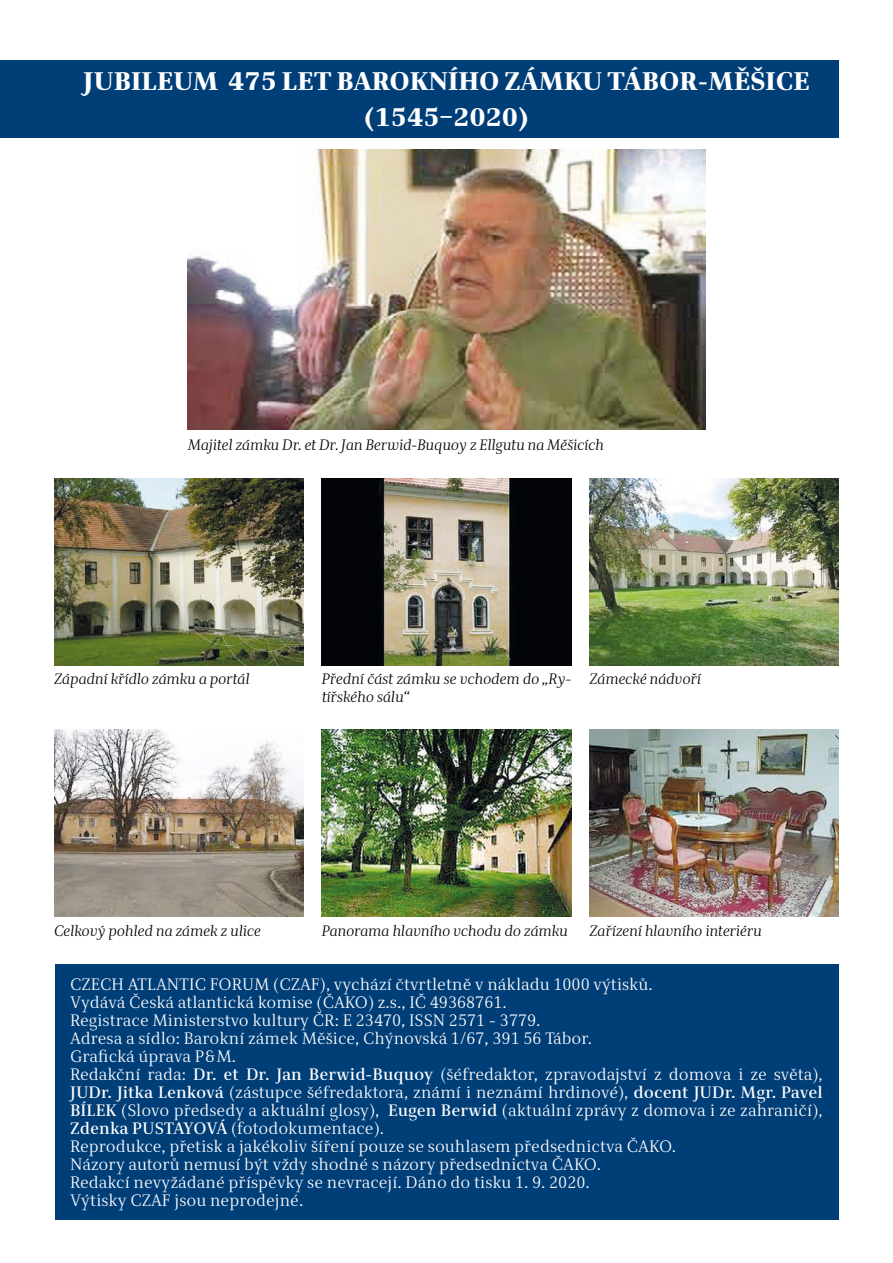
<style>
.page{position:relative;width:893px;height:1263px;background:#fff}
.page>*{position:absolute;margin:0;border:0;box-sizing:border-box;transform-origin:0 0}
.t1{font:800 25.5px/36px "Alfon";color:#fff;text-align:center}
.t2{font:16.5px/18px "Alfon";color:#fff}
.t3{font:italic 15px/18px "Alfon";letter-spacing:-.02em;color:#000}
.s1{font-weight:500}
</style>
<div class="page">
<div style="left:0;top:61px;width:839px;height:77px;background:#003e78"></div>
<div style="left:55px;top:964px;width:783px;height:256px;background:#003e78"></div>
<img style="left:188px;top:150px;width:517px;height:279px">
<img style="left:54px;top:478px;width:250px;height:187px">
<img style="left:322px;top:478px;width:249px;height:187px">
<img style="left:589px;top:478px;width:250px;height:187px">
<img style="left:54px;top:729px;width:250px;height:187px">
<img style="left:322px;top:729px;width:249px;height:187px">
<img style="left:589px;top:729px;width:250px;height:187px">
<h1 class="t1" style="left:83px;top:64px;width:728px">JUBILEUM 475 LET BAROKNÍHO ZÁMKU TÁBOR-MĚŠICE (1545–2020)</h1>
<p class="t3" style="left:188px;top:436px;width:418px">Majitel zámku Dr. et Dr. Jan Berwid-Buquoy z Ellgutu na Měšicích</p>
<p class="t3" style="left:54px;top:670px;width:197px">Západní křídlo zámku a portál</p>
<p class="t3" style="left:322px;top:670px;width:251px">Přední část zámku se vchodem do „Ry&shy;tířského sálu“</p>
<p class="t3" style="left:589px;top:670px;width:113px">Zámecké nádvoří</p>
<p class="t3" style="left:54px;top:922px;width:208px">Celkový pohled na zámek z ulice</p>
<p class="t3" style="left:322px;top:922px;width:248px">Panorama hlavního vchodu do zámku</p>
<p class="t3" style="left:589px;top:922px;width:174px">Zařízení hlavního interiéru</p>
<p class="t2" style="left:70px;top:976px;width:754px">CZECH ATLANTIC FORUM (CZAF), vychází čtvrtletně v nákladu 1000 výtisků.<br>Vydává Česká atlantická komise (ČAKO) z.s., IČ 49368761.<br>Registrace Ministerstvo kultury ČR: E 23470, ISSN 2571 - 3779.<br>Adresa a sídlo: Barokní zámek Měšice, Chýnovská 1/67, 391 56 Tábor.<br>Grafická úprava P&amp;M.<br>Redakční rada: <span class="s1">Dr. et Dr. Jan Berwid-Buquoy</span> (šéfredaktor, zpravodajství z domova i ze světa), <span class="s1">JUDr. Jitka Lenková</span> (zástupce šéfredaktora, známí i neznámí hrdinové), <span class="s1">docent JUDr. Mgr. Pavel BÍLEK</span> (Slovo předsedy a aktuální glosy), <span class="s1">Eugen Berwid</span> (aktuální zprávy z domova i ze zahraničí), <span class="s1">Zdenka PUSTAYOVÁ</span> (fotodokumentace).<br>Reprodukce, přetisk a jakékoliv šíření pouze se souhlasem předsednictva ČAKO.<br>Názory autorů nemusí být vždy shodné s názory předsednictva ČAKO.<br>Redakcí nevyžádané příspěvky se nevracejí. Dáno do tisku 1. 9. 2020.<br>Výtisky CZAF jsou neprodejné.</p>
</div>
